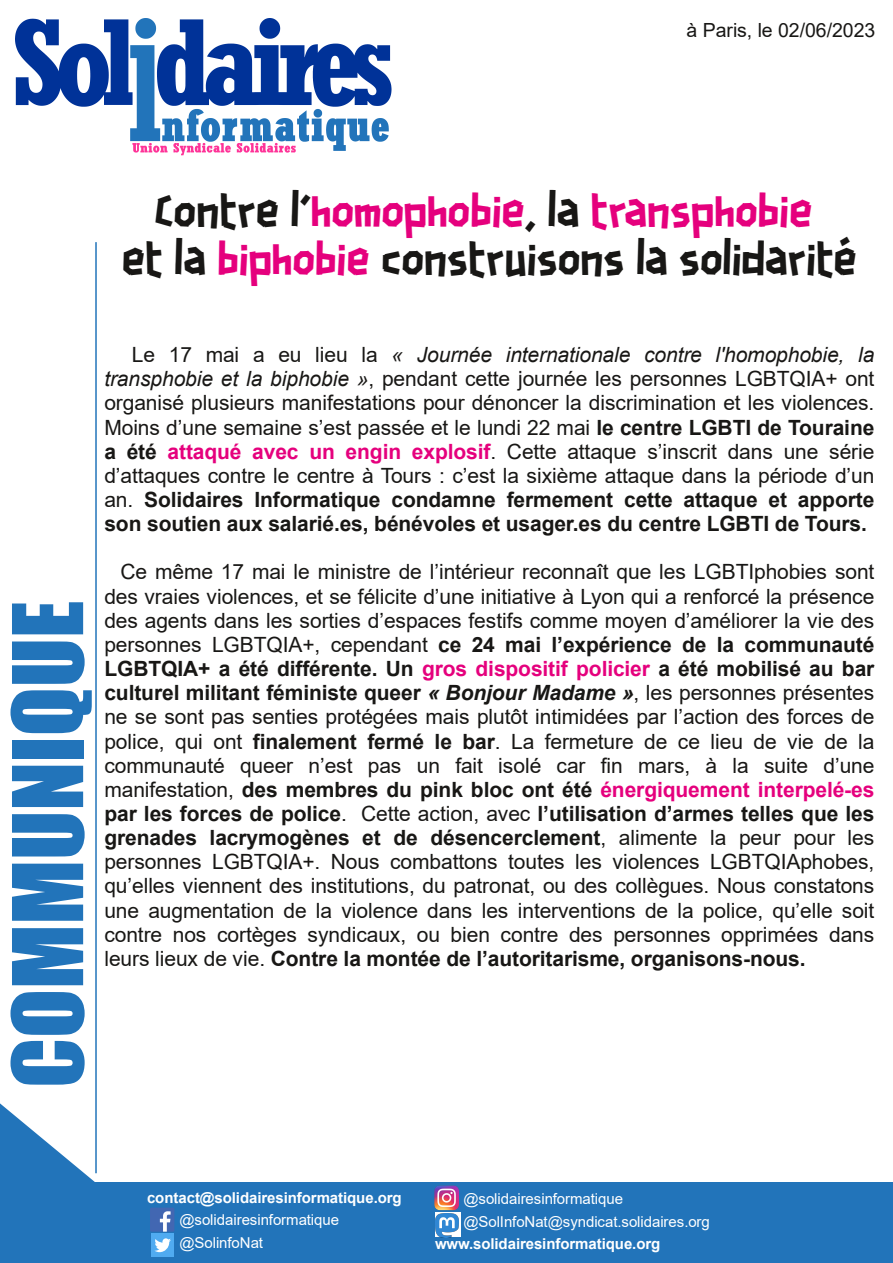
<style>
.page{position:relative;width:893px;height:1263px;background:#fff}
.page>*{position:absolute;margin:0;border:0;box-sizing:border-box;transform-origin:0 0}
.t1{font:90px "Impact";color:#2274ba}
.t2{font:40.5px/48.4px "Scotchlidaires";color:#181715;text-align:center}
.t3{font:21px/24.2px "Arial";letter-spacing:-.005em;color:#181715;text-align:justify}
.t4{font:19.5px "Arial";color:#181715}
.t5{font:15px/22.5px "Arial";letter-spacing:-.005em;color:#fff}
.t6{font:700 15px "Arial";letter-spacing:-.005em;color:#fff}
.s1{color:#e5007d}
.s2{font-style:italic}
.s3{font-weight:700}
.s4{font-weight:700;color:#e5007d}
.s5{font-weight:700;font-style:italic}
</style>
<div class="page">
<svg style="left:15px;top:18px;width:377px;height:137px"></svg>
<div style="left:0;top:1183px;width:893px;height:80px;background:#2274ba"></div>
<svg style="left:150px;top:1208px;width:24px;height:24px"></svg>
<div style="left:151px;top:1233px;width:23px;height:23px;background:#50abf1"></div>
<svg style="left:154px;top:1238px;width:17px;height:14px"></svg>
<hr style="left:95px;top:242px;width:2px;height:931px;background:#2274ba">
<img style="left:434px;top:1185px;width:25px;height:26px">
<svg style="left:435px;top:1213px;width:25px;height:24px"></svg>
<img style="left:436px;top:1213px;width:22px;height:24px">
<svg style="left:0;top:1103px;width:97px;height:80px"></svg>
<p class="t4" style="left:687px;top:19px;width:190px">à Paris, le 02/06/2023</p>
<h2 class="t2" style="left:122px;top:190px;width:736px">Contre l’<span class="s1">homophobie</span>, la <span class="s1">transphobie<br></span>et la <span class="s1">biphobie</span> construisons la solidarité</h2>
<h1 class="t1" style="left:-8px;top:1088px;width:489px;rotate:-90deg">COMMUNIQUE</h1>
<p class="t3" style="left:104px;top:343px;width:772px;text-indent:28px">Le 17 mai a eu lieu la <span class="s2">« Journée internationale contre l'homophobie, la transphobie et la biphobie »</span>, pendant cette journée les personnes LGBTQIA+ ont organisé plusieurs manifestations pour dénoncer la discrimination et les violences.<br>Moins d’une semaine s’est passée et le lundi 22 mai <span class="s3">le centre LGBTI de Touraine a été</span> <span class="s4">attaqué avec un engin explosif</span>. Cette attaque s’inscrit dans une série d’attaques contre le centre à Tours : c’est la sixième attaque dans la période d’un an. <span class="s3">Solidaires Informatique condamne fermement cette attaque et apporte son soutien aux salarié.es, bénévoles et usager.es du centre LGBTI de Tours.</span></p>
<p class="t3" style="left:104px;top:560px;width:772px;text-indent:16px">Ce même 17 mai le ministre de l’intérieur reconnaît que les LGBTIphobies sont des vraies violences, et se félicite d’une initiative à Lyon qui a renforcé la présence des agents dans les sorties d’espaces festifs comme moyen d’améliorer la vie des personnes LGBTQIA+, cependant <span class="s3">ce 24 mai l’expérience de la communauté LGBTQIA+ a été différente. Un</span> <span class="s4">gros dispositif policier</span> <span class="s3">a été mobilisé au bar culturel militant féministe queer</span> <span class="s5">« Bonjour Madame »</span>, les personnes présentes ne se sont pas senties protégées mais plutôt intimidées par l’action des forces de police, qui ont <span class="s3">finalement fermé le bar</span>. La fermeture de ce lieu de vie de la communauté queer n’est pas un fait isolé car fin mars, à la suite d’une manifestation, <span class="s3">des membres du pink bloc ont été</span> <span class="s4">énergiquement interpelé-es </span><span class="s3">par les forces de police</span>. Cette action, avec <span class="s3">l’utilisation d’armes telles que les grenades lacrymogènes et de désencerclement</span>, alimente la peur pour les personnes LGBTQIA+. Nous combattons toutes les violences LGBTQIAphobes, qu’elles viennent des institutions, du patronat, ou des collègues. Nous constatons une augmentation de la violence dans les interventions de la police, qu’elle soit contre nos cortèges syndicaux, ou bien contre des personnes opprimées dans leurs lieux de vie. <span class="s3">Contre la montée de l’autoritarisme, organisons-nous.</span></p>
<p class="t6" style="left:147px;top:1189px;width:256px">contact@solidairesinformatique.org</p>
<p class="t5" style="left:179px;top:1209px;width:161px">@solidairesinformatique @SolinfoNat</p>
<p class="t5" style="left:463px;top:1188px;width:248px">@solidairesinformatique @SolInfoNat@syndicat.solidaires.org</p>
<p class="t6" style="left:435px;top:1235px;width:227px">www.solidairesinformatique.org</p>
</div>
